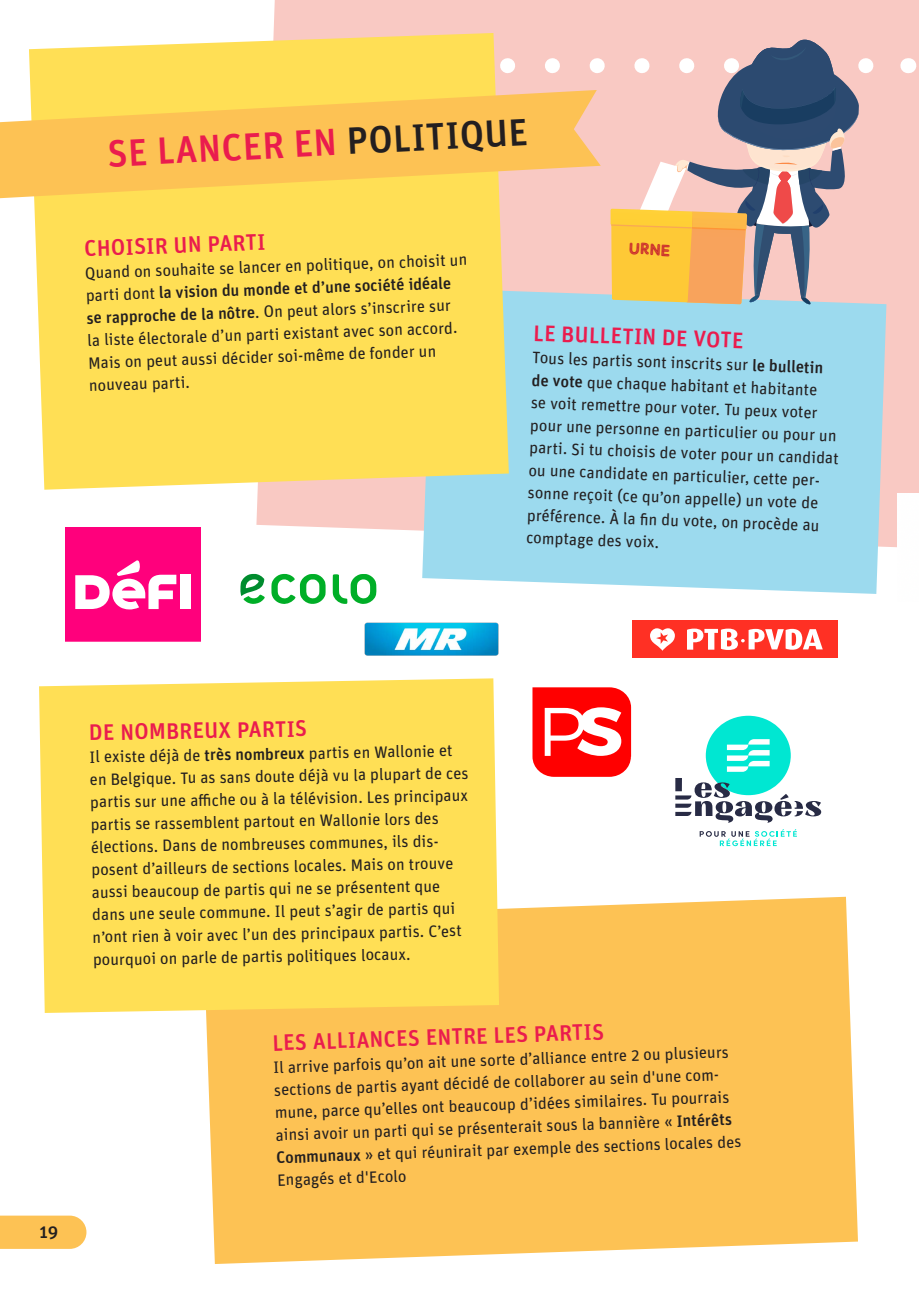
<style>
.page{position:relative;width:919px;height:1289px;background:#fff}
.page>*{position:absolute;margin:0;border:0;box-sizing:border-box;transform-origin:0 0}
.t1{font:500 37.95px "Unit OT";color:#ea1c4e}
.t2{font:500 22.5px "Unit OT";color:#ea1c4e}
.t3{font:500 18px "Unit OT";color:#231f20}
.t4{font:16.5px/22.5px "Unit OT";color:#231f20}
.t5{font:16.5px "Adam Gorry Lights";color:#ca2a2d}
.s1{color:#231f20}
.s2{font-weight:500}
</style>
<div class="page">
<svg style="left:256px;top:0;width:662px;height:548px;background:#f9cdc7"></svg>
<svg style="left:907px;top:58px;width:1px;height:15px"></svg>
<div style="left:206px;top:896px;width:651px;height:367px;background:#fdc254"></div>
<div style="left:422px;top:288px;width:464px;height:306px;background:#9cdaee"></div>
<svg style="left:29px;top:33px;width:480px;height:456px;background:#fde063"></svg>
<div style="left:39px;top:678px;width:460px;height:334px;background:#ffdf55"></div>
<svg style="left:0;top:90px;width:105px;height:108px;background:#fdcd63"></svg>
<svg style="left:105px;top:40px;width:780px;height:265px;background:#eac57a"></svg>
<div style="left:65px;top:527px;width:135px;height:118px;background:#ff007c"></div>
<div style="left:180px;top:574px;width:10px;height:35px;background:#fff"></div>
<svg style="left:75px;top:560px;width:101px;height:49px"></svg>
<div style="left:55px;top:518px;width:163px;height:131px;border:8px solid #fff"></div>
<svg style="left:240px;top:574px;width:136px;height:30px"></svg>
<div style="left:705px;top:715px;width:85px;height:80px;background:#00e7d2;border-radius:50%"></div>
<svg style="left:726px;top:739px;width:43px;height:32px"></svg>
<div style="left:675px;top:778px;width:7px;height:13px;background:#282b45"></div>
<svg style="left:675px;top:782px;width:146px;height:40px"></svg>
<svg style="left:699px;top:829px;width:97px;height:17px"></svg>
<div style="left:632px;top:620px;width:206px;height:38px;background:#ff3024"></div>
<svg style="left:650px;top:628px;width:24px;height:22px"></svg>
<svg style="left:687px;top:628px;width:135px;height:22px"></svg>
<img style="left:364px;top:622px;width:135px;height:34px">
<svg style="left:532px;top:687px;width:99px;height:89px"></svg>
<img style="left:897px;top:493px;width:21px;height:55px">
<div style="left:0;top:1215px;width:86px;height:33px;background:#fdc254"></div>
<h1 class="t1" style="left:106px;top:129px;width:422px;rotate:-3deg">SE LANCER EN <span class="s1">POLITIQUE</span></h1>
<h2 class="t2" style="left:84px;top:234px;width:183px;rotate:-2deg">CHOISIR UN PARTI</h2>
<p class="t4" style="left:85px;top:261px;width:384px;rotate:-2deg">Quand on souhaite se lancer en politique, on choisit un parti dont <span class="s2">la vision du monde et d’une société idéale se rapproche de la nôtre</span>. On peut alors s’inscrire sur<br>la liste électorale d’un parti existant avec son accord.<br>Mais on peut aussi décider soi-même de fonder un nouveau parti.</p>
<p class="t5" style="left:629px;top:238px;width:43px;rotate:3deg">URNE</p>
<h2 class="t2" style="left:534px;top:318px;width:212px;rotate:2deg">LE BULLETIN DE VOTE</h2>
<p class="t4" style="left:533px;top:346px;width:311px;rotate:2deg">Tous les partis sont inscrits sur <span class="s2">le bulletin de vote</span> que chaque habitant et habitante<br>se voit remettre pour voter. Tu peux voter pour une personne en particulier ou pour un parti. Si tu choisis de voter pour un candidat ou une candidate en particulier, cette per&shy;sonne reçoit (ce qu’on appelle) un vote de préférence. À la fi n du vote, on procède au comptage des voix.</p>
<p class="t3" style="left:39px;top:1220px;width:20px">19</p>
<h2 class="t2" style="left:89px;top:717px;width:220px;rotate:-1deg">DE NOMBREUX PARTIS</h2>
<p class="t4" style="left:89px;top:745px;width:380px;rotate:-1deg">Il existe déjà de <span class="s2">très nombreux</span> partis en Wallonie et en Belgique. Tu as sans doute déjà vu la plupart de ces partis sur une affi che ou à la télévision. Les principaux partis se rassemblent partout en Wallonie lors des élections. Dans de nombreuses communes, ils dis&shy;posent d’ailleurs de sections locales. Mais on trouve aussi beaucoup de partis qui ne se présentent que dans une seule commune. Il peut s’agir de partis qui n’ont rien à voir avec l’un des principaux partis. C’est pourquoi on parle de partis politiques locaux.</p>
<h2 class="t2" style="left:272px;top:1028px;width:333px;rotate:-2deg">LES ALLIANCES ENTRE LES PARTIS</h2>
<p class="t4" style="left:273px;top:1055px;width:467px;rotate:-2deg">Il arrive parfois qu’on ait une sorte d’alliance entre 2 ou plusieurs sections de partis ayant décidé de collaborer au sein d'une com&shy;mune, parce qu’elles ont beaucoup d’idées similaires. Tu pourrais ainsi avoir un parti qui se présenterait sous la bannière « <span class="s2">Intérêts Communaux</span> » et qui réunirait par exemple des sections locales des Engagés et d'Ecolo</p>
</div>
